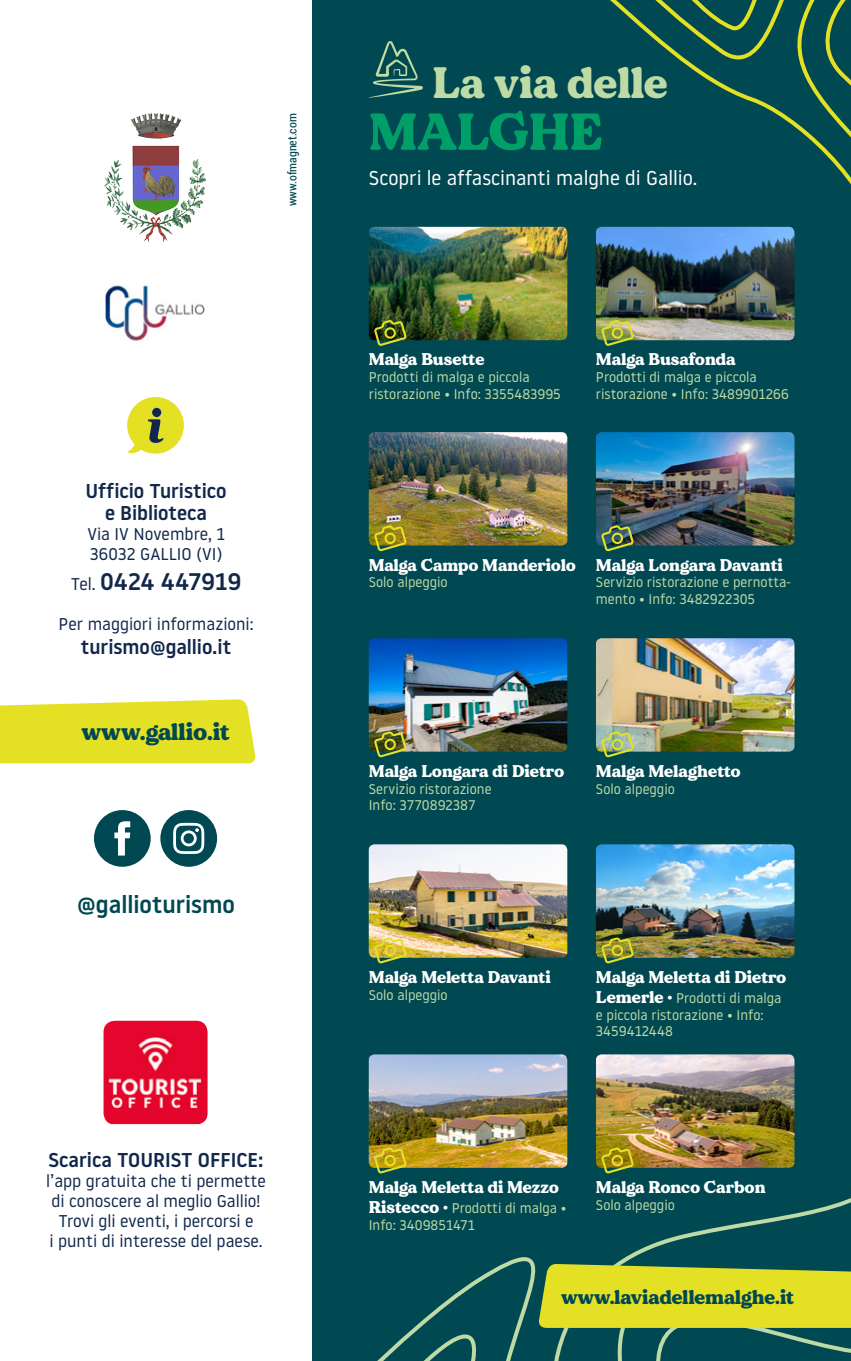
<style>
.page{position:relative;width:851px;height:1361px;background:#fff}
.page>*{position:absolute;margin:0;border:0;box-sizing:border-box;transform-origin:0 0}
.t1{font:52px "MADE Dillan";color:#009f67}
.t2{font:44px "MADE Dillan";letter-spacing:-.01em;color:#bedaa5}
.t3{font:500 24px "Noway";color:#004852}
.t4{font:500 24px "Noway";color:#11284b}
.t5{font:24px "MADE Dillan";color:#004852}
.t6{font:500 20px/22px "Noway";color:#11284b;text-align:center}
.t7{font:20px "Noway";color:#fff}
.t8{font:20px "MADE Dillan";color:#004852}
.t9{font:17px "MADE Dillan";color:#fff}
.t10{font:17px/20px "Noway";color:#11284b}
.t11{font:14px/16.8px "Noway";color:#bedaa5}
.t12{font:12px "Roboto Condensed";color:#004852}
.s1{font-weight:400;font-size:17px}
.s2{font-family:"MADE Dillan";font-size:17px;color:#fff}
</style>
<div class="page">
<div style="left:312px;top:0;width:538px;height:1361px;background:#004852"></div>
<img style="left:369px;top:227px;width:198px;height:113px">
<img style="left:369px;top:432px;width:198px;height:113px">
<img style="left:369px;top:638px;width:198px;height:113px">
<img style="left:369px;top:844px;width:198px;height:114px">
<img style="left:369px;top:1054px;width:198px;height:94px">
<img style="left:596px;top:266px;width:198px;height:74px">
<img style="left:596px;top:432px;width:198px;height:113px">
<img style="left:596px;top:638px;width:198px;height:113px">
<img style="left:596px;top:844px;width:198px;height:114px">
<img style="left:596px;top:1054px;width:198px;height:94px">
<svg style="left:374px;top:320px;width:32px;height:26px"></svg>
<svg style="left:374px;top:525px;width:32px;height:26px"></svg>
<svg style="left:374px;top:731px;width:32px;height:26px"></svg>
<svg style="left:374px;top:937px;width:32px;height:26px"></svg>
<svg style="left:374px;top:1147px;width:32px;height:1px"></svg>
<svg style="left:601px;top:320px;width:32px;height:26px"></svg>
<svg style="left:601px;top:525px;width:32px;height:26px"></svg>
<svg style="left:601px;top:731px;width:32px;height:26px"></svg>
<svg style="left:601px;top:937px;width:32px;height:26px"></svg>
<svg style="left:601px;top:1147px;width:32px;height:1px"></svg>
<svg style="left:596px;top:0;width:254px;height:266px"></svg>
<svg style="left:368px;top:1148px;width:482px;height:213px"></svg>
<svg style="left:537px;top:1263px;width:313px;height:65px;background:#cfd227"></svg>
<svg style="left:369px;top:41px;width:54px;height:57px"></svg>
<img style="left:104px;top:113px;width:102px;height:129px">
<img style="left:104px;top:285px;width:101px;height:56px">
<img style="left:103px;top:1020px;width:104px;height:104px">
<svg style="left:94px;top:810px;width:57px;height:57px"></svg>
<svg style="left:160px;top:810px;width:57px;height:57px"></svg>
<div style="left:183px;top:833px;width:11px;height:10px;background:#004852;border-radius:50%"></div>
<svg style="left:127px;top:397px;width:57px;height:57px"></svg>
<svg style="left:0;top:699px;width:256px;height:64px;background:#e5e231"></svg>
<p class="t12" style="left:284px;top:206px;width:95px;rotate:-90deg">www.ofmagnet.com</p>
<h3 class="t6" style="left:86px;top:479px;width:142px">Ufficio Turistico e Biblioteca</h3>
<p class="t10" style="left:87px;top:523px;width:139px">Via IV Novembre, 1<br>36032 GALLIO (VI)</p>
<h3 class="t4" style="left:71px;top:564px;width:172px"><span class="s1">Tel.</span> 0424 447919</h3>
<p class="t10" style="left:59px;top:613px;width:196px">Per maggiori informazioni:</p>
<h3 class="t6" style="left:81px;top:635px;width:152px">turismo@gallio.it</h3>
<h3 class="t5" style="left:82px;top:716px;width:150px">www.gallio.it</h3>
<h3 class="t3" style="left:77px;top:888px;width:159px">@gallioturismo</h3>
<h3 class="t6" style="left:48px;top:1149px;width:216px">Scarica TOURIST OFFICE:</h3>
<p class="t10" style="left:46px;top:1170px;width:221px;text-align:center">l’app gratuita che ti permette di conoscere al meglio Gallio!<br>Trovi gli eventi, i percorsi e<br>i punti di interesse del paese.</p>
<h2 class="t2" style="left:432px;top:55px;width:236px">La via delle</h2>
<h1 class="t1" style="left:369px;top:99px;width:235px">MALGHE</h1>
<h3 class="t7" style="left:369px;top:164px;width:330px">Scopri le affascinanti malghe di Gallio.</h3>
<p class="t9" style="left:369px;top:349px;width:117px">Malga Busette</p>
<p class="t11" style="left:369px;top:368px;width:193px">Prodotti di malga e piccola ristorazione • Info: 3355483995</p>
<p class="t9" style="left:596px;top:349px;width:141px">Malga Busafonda</p>
<p class="t11" style="left:596px;top:368px;width:194px">Prodotti di malga e piccola ristorazione • Info: 3489901266</p>
<p class="t9" style="left:369px;top:554px;width:208px">Malga Campo Manderiolo</p>
<p class="t11" style="left:369px;top:573px;width:80px">Solo alpeggio</p>
<p class="t9" style="left:596px;top:554px;width:188px">Malga Longara Davanti</p>
<p class="t11" style="left:596px;top:573px;width:196px">Servizio ristorazione e pernotta&shy;mento • Info: 3482922305</p>
<p class="t9" style="left:369px;top:760px;width:197px">Malga Longara di Dietro</p>
<p class="t11" style="left:369px;top:779px;width:124px">Servizio ristorazione<br>Info: 3770892387</p>
<p class="t9" style="left:596px;top:760px;width:146px">Malga Melaghetto</p>
<p class="t11" style="left:596px;top:779px;width:80px">Solo alpeggio</p>
<p class="t9" style="left:369px;top:966px;width:183px">Malga Meletta Davanti</p>
<p class="t11" style="left:369px;top:985px;width:80px">Solo alpeggio</p>
<p class="t9" style="left:596px;top:966px;width:192px">Malga Meletta di Dietro</p>
<p class="t11" style="left:596px;top:989px;width:187px"><span class="s2">Lemerle •</span> Prodotti di malga e piccola ristorazione • Info:<br>3459412448</p>
<p class="t9" style="left:369px;top:1176px;width:192px">Malga Meletta di Mezzo</p>
<p class="t11" style="left:369px;top:1199px;width:199px"><span class="s2">Ristecco •</span> Prodotti di malga •<br>Info: 3409851471</p>
<p class="t9" style="left:596px;top:1176px;width:171px">Malga Ronco Carbon</p>
<p class="t11" style="left:596px;top:1196px;width:80px">Solo alpeggio</p>
<h3 class="t8" style="left:561px;top:1285px;width:235px">www.laviadellemalghe.it</h3>
</div>
